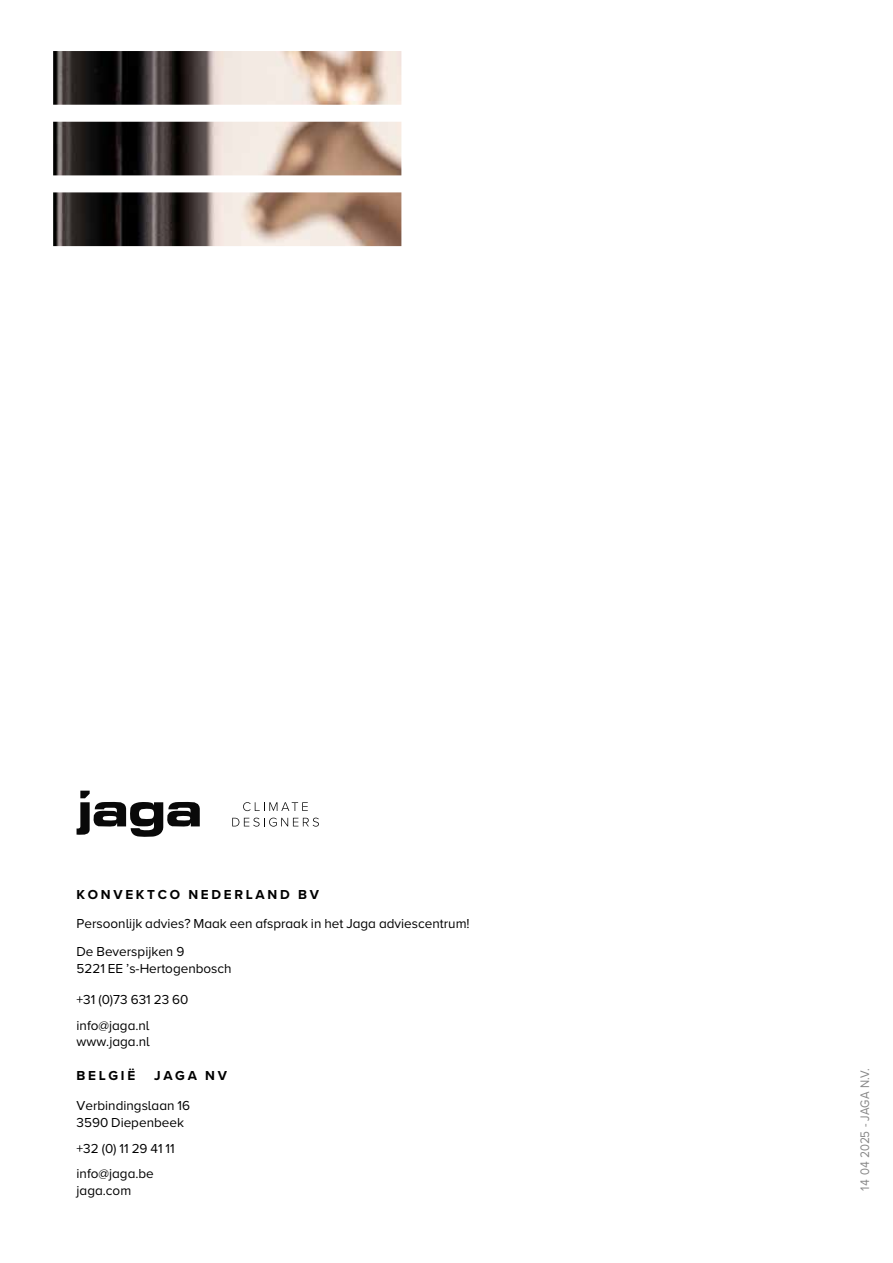
<style>
.page{position:relative;width:893px;height:1263px;background:#fff}
.page>*{position:absolute;margin:0;border:0;box-sizing:border-box;transform-origin:0 0}
.t1{font:13.5px/25.5px "Proxima Nova";color:#000}
.t2{font:700 13.5px "Proxima Nova";letter-spacing:.2em;color:#000}
.t3{font:12.9px "Proxima Nova";letter-spacing:-.005em;color:#878787;scale:.9 1}
</style>
<div class="page">
<svg style="left:243px;top:802px;width:65px;height:9px"></svg>
<svg style="left:232px;top:818px;width:87px;height:9px"></svg>
<svg style="left:77px;top:791px;width:123px;height:46px"></svg>
<img style="left:53px;top:51px;width:348px;height:195px">
<p class="t2" style="left:77px;top:884px;width:244px">KONVEKTCO NEDERLAND BV</p>
<p class="t1" style="left:77px;top:909px;width:395px;line-height:27.9px">Persoonlijk advies? Maak een afspraak in het Jaga adviescentrum!<br>De Beverspijken 9</p>
<p class="t1" style="left:77px;top:955px;width:157px">5221 EE ’s-Hertogenbosch</p>
<p class="t1" style="left:77px;top:986px;width:113px">+31 (0)73 631 23 60 info@jaga.nl</p>
<p class="t1" style="left:77px;top:1028px;width:75px">www.jaga.nl</p>
<p class="t2" style="left:77px;top:1066px;width:60px">BELGIË</p>
<p class="t2" style="left:154px;top:1066px;width:74px">JAGA NV</p>
<p class="t1" style="left:77px;top:1096px;width:115px;line-height:17px">Verbindingslaan 16<br>3590 Diepenbeek</p>
<p class="t1" style="left:77px;top:1135px;width:100px">+32 (0) 11 29 41 11 info@jaga.be</p>
<p class="t1" style="left:77px;top:1177px;width:56px">jaga.com</p>
<p class="t3" style="left:855px;top:1192px;width:138px;rotate:-90deg">14 04 2025 - JAGA N.V.</p>
</div>
